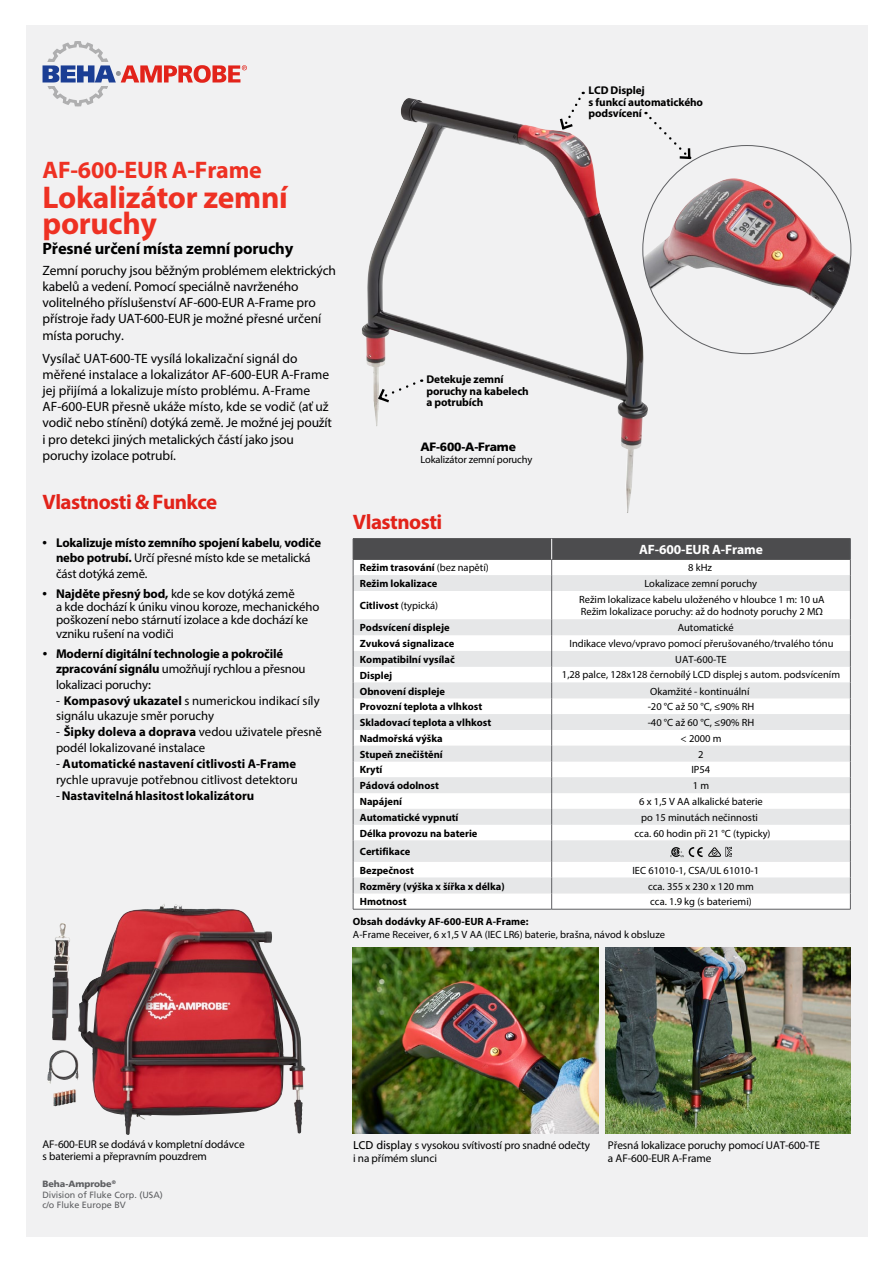
<style>
.page{position:relative;width:893px;height:1263px;background:#fff}
.page>*{position:absolute;margin:0;border:0;box-sizing:border-box;transform-origin:0 0}
.t1{font:700 31.5px/25.8px "Myriad Pro";letter-spacing:-.01em;color:#ee3123}
.t2{font:700 24px "Myriad Pro";letter-spacing:-.01em;color:#ee3123}
.t3{font:700 21px "Myriad Pro";letter-spacing:-.025em;color:#e2231a}
.t4{font:700 16.5px "Myriad Pro";letter-spacing:-.01em;color:#000}
.t5{font:13.5px/16.2px "Myriad Pro";letter-spacing:-.01em;color:#000}
.t6{font:700 13.5px "Myriad Pro";letter-spacing:-.01em;color:#fff}
.t7{font:12.75px/13.4px "Myriad Pro";color:#000}
.t8{font:700 12.75px/15.5px "Myriad Pro";letter-spacing:-.015em;color:#000}
.t9{font:900 12px "Frutiger LT";letter-spacing:-.015em;color:#000}
.t10{font:11.25px/12px "Myriad Pro";letter-spacing:-.01em;color:#000}
.t11{font:700 11.25px/11.2px "Myriad Pro";letter-spacing:-.01em;color:#000}
.t12{font:10.5px/12px "Myriad Pro";color:#000}
.t13{font:700 10.5px/18.6px "Myriad Pro";color:#000}
.t14{font:9px/10.8px "Frutiger LT";color:#5e5f62}
.s1{font-family:"Rockwell Std"}
.s2{font-weight:400}
.s3{font-family:"Rockwell Std";font-weight:700}
.s4{font-weight:700}
.s5{font-family:"Rockwell Std";font-weight:400}
.s6{font-weight:900}
.s7{font-family:"Frutiger LT"}
</style>
<div class="page">
<div style="left:26px;top:26px;width:842px;height:1211px;background:#f1f1f2"></div>
<svg style="left:43px;top:41px;width:204px;height:66px"></svg>
<img style="left:648px;top:178px;width:202px;height:131px">
<img style="left:362px;top:98px;width:286px;height:415px">
<svg style="left:558px;top:92px;width:26px;height:39px"></svg>
<svg style="left:645px;top:112px;width:47px;height:48px"></svg>
<svg style="left:376px;top:379px;width:46px;height:25px"></svg>
<hr style="left:353px;top:909px;width:199px;height:1px;background:#5e5f62">
<hr style="left:552px;top:909px;width:299px;height:1px;background:#5e5f62">
<hr style="left:353px;top:538px;width:199px;height:1px;background:#4c4c4e">
<hr style="left:552px;top:538px;width:299px;height:1px;background:#4c4c4e">
<svg style="left:353px;top:539px;width:498px;height:370px"></svg>
<img style="left:353px;top:947px;width:245px;height:187px">
<img style="left:605px;top:947px;width:245px;height:187px">
<img style="left:78px;top:904px;width:224px;height:231px">
<h2 class="t2" style="left:43px;top:154px;width:221px">AF-600-EUR A-Frame</h2>
<h1 class="t1" style="left:43px;top:183px;width:247px">Lokalizátor zemní poruchy</h1>
<h3 class="t4" style="left:43px;top:238px;width:252px">Přesné určení místa zemní poruchy</h3>
<p class="t5" style="left:43px;top:262px;width:295px">Zemní poruchy jsou běžným problémem elektrických kabelů a vedení. Pomocí speciálně navrženého volitelného příslušenství AF-600-EUR A-Frame pro přístroje řady UAT-600-EUR je možné přesné určení místa poruchy.</p>
<p class="t5" style="left:43px;top:350px;width:291px">Vysílač UAT-600-TE vysílá lokalizační signál do měřené instalace a lokalizátor AF-600-EUR A-Frame jej přijímá a lokalizuje místo problému. A-Frame AF-600-EUR přesně ukáže místo, kde se vodič (ať už vodič nebo stínění) dotýká země. Je možné jej použít i pro detekci jiných metalických částí jako jsou poruchy izolace potrubí.</p>
<h3 class="t3" style="left:43px;top:488px;width:176px">Vlastnosti &amp; Funkce</h3>
<p class="t8" style="left:56px;top:534px;width:267px;text-indent:-14px"><span class="s1">•</span> Lokalizuje místo zemního spojení kabelu<span class="s2">,</span> vodiče nebo potrubí. <span class="s2">Určí přesné místo kde se metalická část dotýká země.</span></p>
<p class="t7" style="left:56px;top:586px;width:265px;text-indent:-14px"><span class="s3">•</span> <span class="s4">Najděte přesný bod,</span> kde se kov dotýká země<br>a kde dochází k úniku vinou koroze, mechanického poškození nebo stárnutí izolace a kde dochází ke vzniku rušení na vodiči</p>
<p class="t8" style="left:56px;top:645px;width:251px;text-indent:-13px"><span class="s1">•</span> Moderní digitální technologie a pokročilé zpracování signálu <span class="s2">umožňují rychlou a přesnou lokalizaci poruchy</span><span class="s5">:</span></p>
<p class="t7" style="left:56px;top:693px;width:265px;line-height:15.1px">- <span class="s4">Kompasový ukazatel</span> s numerickou indikací síly signálu ukazuje směr poruchy</p>
<p class="t7" style="left:56px;top:723px;width:267px;line-height:16.2px">- <span class="s4">Šipky doleva a doprava</span> vedou uživatele přesně podél lokalizované instalace</p>
<p class="t7" style="left:56px;top:756px;width:243px;line-height:15.8px">- <span class="s4">Automatické nastavení citlivosti A-Frame </span>rychle upravuje potřebnou citlivost detektoru</p>
<p class="t8" style="left:56px;top:787px;width:200px"><span class="s2">-</span> Nastavitelná hlasitost lokalizátoru</p>
<p class="t11" style="left:588px;top:85px;width:116px">LCD Displej<br>s funkcí automatického podsvícení</p>
<p class="t11" style="left:427px;top:373px;width:104px">Detekuje zemní poruchy na kabelech a potrubích</p>
<p class="t9" style="left:420px;top:440px;width:97px">AF-600-A-Frame</p>
<p class="t12" style="left:420px;top:453px;width:113px">Lokalizátor zemní poruchy</p>
<h3 class="t3" style="left:353px;top:508px;width:91px">Vlastnosti</h3>
<p class="t6" style="left:639px;top:541px;width:125px">AF-600-EUR A-Frame</p>
<p class="t13" style="left:360px;top:558px;width:130px">Režim trasování <span class="s2">(bez napětí)</span></p>
<p class="t12" style="left:688px;top:562px;width:25px">8 kHz</p>
<p class="t13" style="left:360px;top:574px;width:79px">Režim lokalizace</p>
<p class="t12" style="left:644px;top:578px;width:114px">Lokalizace zemní poruchy</p>
<p class="t13" style="left:360px;top:596px;width:80px">Citlivost <span class="s2">(typická)</span></p>
<p class="t12" style="left:579px;top:593px;width:247px">Režim lokalizace kabelu uloženého v hloubce 1 m: 10 uA<br>Režim lokalizace poruchy: až do hodnoty poruchy 2 MΩ</p>
<p class="t13" style="left:360px;top:618px;width:91px">Podsvícení displeje</p>
<p class="t12" style="left:678px;top:622px;width:58px">Automatické</p>
<p class="t13" style="left:360px;top:634px;width:96px">Zvuková signalizace</p>
<p class="t12" style="left:569px;top:637px;width:265px">Indikace vlevo/vpravo pomocí přerušovaného/trvalého tónu</p>
<p class="t13" style="left:360px;top:650px;width:96px">Kompatibilní vysílač</p>
<p class="t12" style="left:675px;top:653px;width:53px">UAT-600-TE</p>
<p class="t13" style="left:360px;top:665px;width:34px">Displej</p>
<p class="t12" style="left:562px;top:669px;width:280px">1,28 palce, 128x128 černobílý LCD displej s autom. podsvícením</p>
<p class="t13" style="left:360px;top:681px;width:87px">Obnovení displeje</p>
<p class="t12" style="left:650px;top:685px;width:101px">Okamžité - kontinuální</p>
<p class="t13" style="left:360px;top:697px;width:124px">Provozní teplota a vlhkost</p>
<p class="t12" style="left:648px;top:701px;width:108px">-20 °C až 50 °C, ≤90% RH</p>
<p class="t13" style="left:360px;top:713px;width:133px">Skladovací teplota a vlhkost</p>
<p class="t12" style="left:648px;top:716px;width:108px">-40 °C až 60 °C, ≤90% RH</p>
<p class="t13" style="left:360px;top:729px;width:84px">Nadmořská výška</p>
<p class="t12" style="left:680px;top:732px;width:43px">&lt; 2000 m</p>
<p class="t13" style="left:360px;top:744px;width:84px">Stupeň znečištění</p>
<p class="t12" style="left:698px;top:748px;width:7px">2</p>
<p class="t13" style="left:360px;top:760px;width:24px">Krytí</p>
<p class="t12" style="left:691px;top:764px;width:20px">IP54</p>
<p class="t13" style="left:360px;top:776px;width:81px">Pádová odolnost</p>
<p class="t12" style="left:693px;top:779px;width:18px">1 m</p>
<p class="t13" style="left:360px;top:792px;width:44px">Napájení</p>
<p class="t12" style="left:639px;top:795px;width:125px">6 x 1,5 V AA alkalické baterie</p>
<p class="t13" style="left:360px;top:808px;width:100px">Automatické vypnutí</p>
<p class="t12" style="left:641px;top:811px;width:118px">po 15 minutách nečinnosti</p>
<p class="t13" style="left:360px;top:823px;width:119px">Délka provozu na baterie</p>
<p class="t12" style="left:635px;top:827px;width:138px">cca. 60 hodin při 21 °C (typicky)</p>
<p class="t13" style="left:360px;top:842px;width:55px">Certifikace<br>Bezpečnost</p>
<p class="t12" style="left:632px;top:864px;width:128px">IEC 61010-1, CSA/UL 61010-1</p>
<p class="t13" style="left:360px;top:876px;width:146px">Rozměry (výška x šířka x délka)</p>
<p class="t12" style="left:648px;top:880px;width:107px">cca. 355 x 230 x 120 mm</p>
<p class="t13" style="left:360px;top:892px;width:48px">Hmotnost</p>
<p class="t12" style="left:650px;top:896px;width:103px">cca. 1.9 kg (s bateriemi)</p>
<p class="t13" style="left:353px;top:912px;width:177px">Obsah dodávky AF-600-EUR A-Frame:</p>
<p class="t12" style="left:353px;top:928px;width:314px">A-Frame Receiver, 6 x1,5 V AA (IEC LR6) baterie, brašna, návod k obsluze</p>
<p class="t10" style="left:43px;top:1138px;width:204px">AF-600-EUR se dodává v kompletní dodávce s bateriemi a přepravním pouzdrem</p>
<p class="t14" style="left:42px;top:1178px;width:122px"><span class="s6">Beha-Amprobe</span><sup>®<br></sup>Division of Fluke Corp. (USA) c/o Fluke Europe BV</p>
<p class="t10" style="left:353px;top:1138px;width:239px;line-height:13px"><span class="s7">LCD display</span> s vysokou svítivostí pro snadné odečty i na přímém slunci</p>
<p class="t10" style="left:608px;top:1138px;width:213px;line-height:13.4px">Přesná lokalizace poruchy pomocí UAT-600-TE a AF-600-EUR A-Frame</p>
</div>
